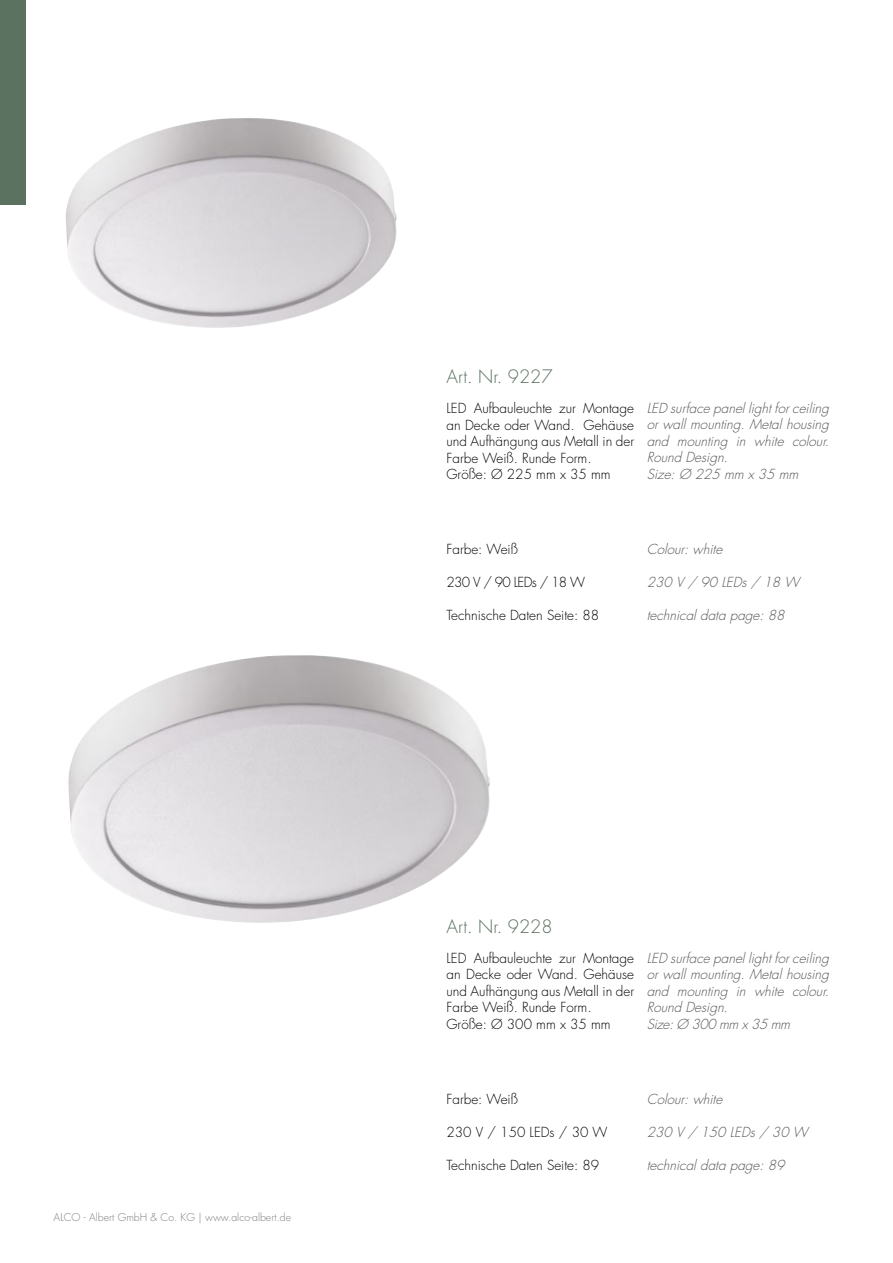
<style>
.page{position:relative;width:893px;height:1263px;background:#fff}
.page>*{position:absolute;margin:0;border:0;box-sizing:border-box;transform-origin:0 0}
.t1{font:300 18px "Futura Std";color:#5c7261}
.t2{font:italic 300 13.5px/16.5px "Futura Std";color:#575756}
.t3{font:300 13.5px/16.5px "Futura Std";color:#000}
.t4{font:300 13.5px "Futura Std";letter-spacing:-.05em;color:#000}
.t5{font:300 10.5px "Futura Std";color:#7e7e7d}
</style>
<div class="page">
<img style="left:66px;top:118px;width:331px;height:210px">
<img style="left:68px;top:655px;width:422px;height:268px">
<div style="left:0;top:0;width:26px;height:204px;background:#5c7261"></div>
<p class="t5" style="left:54px;top:1211px;width:239px">ALCO - Albert GmbH &amp; Co. KG | www.alco-albert.de</p>
<h1 class="t1" style="left:446px;top:365px;width:108px">Art. Nr. 9227</h1>
<p class="t3" style="left:446px;top:400px;width:189px">LED Aufbauleuchte zur Montage an Decke oder Wand. Gehäuse und Aufhängung aus Metall in der<br>Farbe Weiß. Runde Form.<br>Größe: Ø 225 mm x 35 mm</p>
<p class="t2" style="left:647px;top:400px;width:187px">LED surface panellightforceiling or wall mounting. Metal housing and mounting in white colour.<br>Round Design.<br>Size:Ø 225 mm x35 mm</p>
<p class="t3" style="left:446px;top:541px;width:73px">Farbe: Weiß</p>
<p class="t4" style="left:446px;top:574px;width:140px">230 V / 90 LEDs / 18 W</p>
<p class="t3" style="left:446px;top:607px;width:154px">Technische Daten Seite: 88</p>
<p class="t2" style="left:647px;top:541px;width:81px">Colour:white</p>
<p class="t2" style="left:647px;top:574px;width:158px">230 V / 90 LEDs/ 18 W</p>
<p class="t2" style="left:647px;top:607px;width:143px">technicaldata page:88</p>
<h1 class="t1" style="left:446px;top:915px;width:108px">Art. Nr. 9228</h1>
<p class="t3" style="left:446px;top:950px;width:189px">LED Aufbauleuchte zur Montage an Decke oder Wand. Gehäuse und Aufhängung aus Metall in der<br>Farbe Weiß. Runde Form.<br>Größe: Ø 300 mm x 35 mm</p>
<p class="t2" style="left:647px;top:950px;width:187px">LED surface panellightforceiling or wall mounting. Metal housing and mounting in white colour.<br>Round Design.<br>Size:Ø 300 mm x35 mm</p>
<p class="t3" style="left:446px;top:1091px;width:73px">Farbe: Weiß</p>
<p class="t3" style="left:446px;top:1124px;width:163px">230 V / 150 LEDs / 30 W</p>
<p class="t3" style="left:446px;top:1157px;width:154px">Technische Daten Seite: 89</p>
<p class="t2" style="left:647px;top:1091px;width:81px">Colour:white</p>
<p class="t2" style="left:647px;top:1124px;width:166px">230 V / 150 LEDs/ 30 W</p>
<p class="t2" style="left:647px;top:1157px;width:143px">technicaldata page:89</p>
</div>
